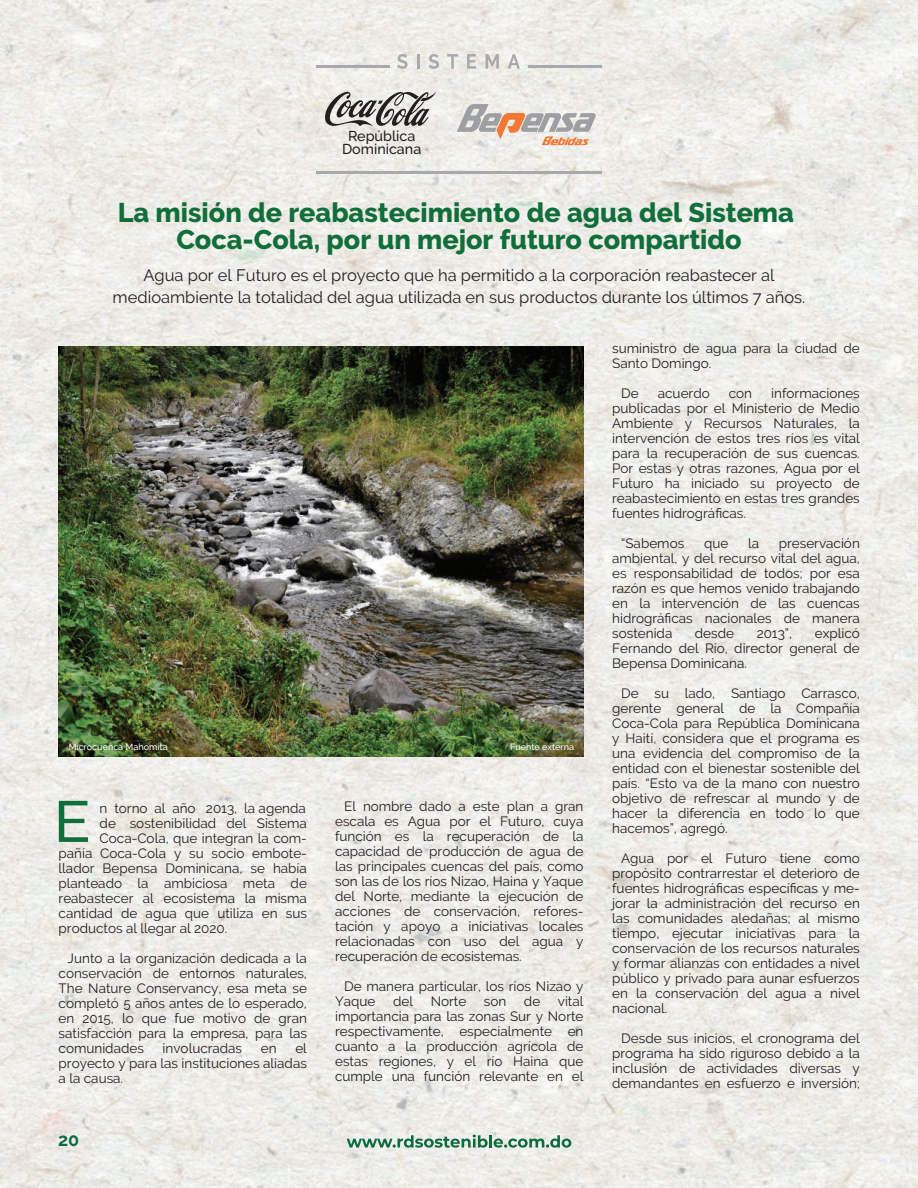
<style>
.page{position:relative;width:918px;height:1188px;background:#fff}
.page>*{position:absolute;margin:0;border:0;box-sizing:border-box;transform-origin:0 0}
.t1{font:500 57.9px "Raleway";color:#106e3a;scale:1.05 1}
.t2{font:800 27px/27px "Raleway";color:#106e3a;text-align:center}
.t3{font:700 18px "Raleway";color:#0c6b3f}
.t4{font:16.5px/21px "Raleway";color:#231f20;text-align:center}
.t5{font:500 14.25px/12.8px "Raleway";color:#231f20;text-align:center}
.t6{font:13.5px/15px "Raleway";color:#231f20;text-align:justify}
.t7{font:500 9px "Raleway";color:#fff}
</style>
<div class="page">
<img style="left:0;top:0;width:918px;height:1188px">
<svg style="left:457px;top:104px;width:139px;height:41px"></svg>
<svg style="left:325px;top:92px;width:111px;height:35px"></svg>
<svg style="left:397px;top:54px;width:11px;height:15px"></svg>
<svg style="left:417px;top:54px;width:2px;height:15px"></svg>
<svg style="left:429px;top:54px;width:10px;height:15px"></svg>
<svg style="left:447px;top:54px;width:11px;height:15px"></svg>
<svg style="left:467px;top:54px;width:9px;height:15px"></svg>
<svg style="left:486px;top:54px;width:13px;height:15px"></svg>
<svg style="left:508px;top:54px;width:12px;height:15px"></svg>
<hr style="left:316px;top:172px;width:285px;height:2px;background:#a8a9ad">
<hr style="left:528px;top:66px;width:73px;height:2px;background:#a8a9ad">
<hr style="left:316px;top:66px;width:74px;height:2px;background:#a8a9ad">
<img style="left:58px;top:347px;width:526px;height:410px">
<svg style="left:347px;top:1135px;width:224px;height:13px"></svg>
<p class="t5" style="left:342px;top:129px;width:81px">República<br>Dominicana</p>
<h2 class="t2" style="left:118px;top:199px;width:678px">La misión de reabastecimiento de agua del Sistema<br>Coca-Cola, por un mejor futuro compartido</h2>
<p class="t4" style="left:113px;top:265px;width:694px">Agua por el Futuro es el proyecto que ha permitido a la corporación reabastecer al medioambiente la totalidad del agua utilizada en sus productos durante los últimos 7 años.</p>
<p class="t7" style="left:69px;top:741px;width:100px">Microcuenca Mahomita</p>
<p class="t7" style="left:510px;top:741px;width:66px">Fuente externa</p>
<h1 class="t1" style="left:54px;top:788px;width:36px">E</h1>
<p class="t6" style="left:100px;top:800px;width:208px">n torno al año 2013, la agenda</p>
<p class="t6" style="left:100px;top:815px;width:209px">de sostenibilidad del Sistema</p>
<p class="t6" style="left:100px;top:830px;width:209px">Coca-Cola, que integran la com-</p>
<p class="t6" style="left:59px;top:845px;width:250px">pañía Coca-Cola y su socio embote-</p>
<p class="t6" style="left:59px;top:860px;width:250px">llador Bepensa Dominicana, se había</p>
<p class="t6" style="left:59px;top:875px;width:250px">planteado la ambiciosa meta de</p>
<p class="t6" style="left:59px;top:890px;width:250px">reabastecer al ecosistema la misma</p>
<p class="t6" style="left:59px;top:905px;width:250px">cantidad de agua que utiliza en sus</p>
<p class="t6" style="left:59px;top:920px;width:170px">productos al llegar al 2020.</p>
<p class="t6" style="left:59px;top:950px;width:250px;text-indent:9px">Junto a la organización dedicada a la conservación de entornos naturales, The Nature Conservancy, esa meta se completó 5 años antes de lo esperado, en 2015, lo que fue motivo de gran satisfacción para la empresa, para las comunidades</p>
<p class="t6" style="left:59px;top:1040px;width:250px;text-indent:237px">el proyecto y para las instituciones aliadas a la causa.</p>
<p class="t6" style="left:163px;top:1040px;width:81px">involucradas</p>
<p class="t6" style="left:261px;top:1040px;width:17px">en</p>
<h3 class="t3" style="left:58px;top:1129px;width:23px">20</h3>
<p class="t6" style="left:335px;top:798px;width:250px;text-indent:9px">El nombre dado a este plan a gran escala es Agua por el Futuro, cuya función es la recuperación de la capacidad de producción de agua de las principales cuencas del país, como son las de los ríos Nizao, Haina y Yaque del Norte, mediante la ejecución de acciones de conservación, refores&shy;tación y apoyo a iniciativas locales relacionadas con uso del agua y recuperación de ecosistemas.</p>
<p class="t6" style="left:335px;top:978px;width:250px;text-indent:9px">De manera particular, los ríos Nizao y<br>Yaque</p>
<p class="t6" style="left:335px;top:993px;width:250px;text-indent:223px">vital importancia para las zonas Sur y Norte respectivamente, especialmente en cuanto a la producción agrícola de estas regiones, y el río Haina que cumple una función relevante en el</p>
<p class="t6" style="left:393px;top:993px;width:21px">del</p>
<p class="t6" style="left:431px;top:993px;width:37px">Norte</p>
<p class="t6" style="left:484px;top:993px;width:24px">son</p>
<p class="t6" style="left:524px;top:993px;width:18px">de</p>
<p class="t6" style="left:612px;top:341px;width:249px">suministro de agua para la ciudad de<br>Santo Domingo.</p>
<p class="t6" style="left:621px;top:386px;width:19px">De</p>
<p class="t6" style="left:658px;top:386px;width:53px">acuerdo</p>
<p class="t6" style="left:729px;top:386px;width:25px">con</p>
<p class="t6" style="left:612px;top:386px;width:249px;text-indent:159px">informaciones publicadas por el Ministerio de Medio Ambiente y Recursos Naturales, la intervención de estos tres ríos es vital para la recuperación de sus cuencas.<br>Por estas y otras razones, Agua por el Futuro ha iniciado su proyecto de reabastecimiento en estas tres grandes fuentes hidrográficas.</p>
<p class="t6" style="left:621px;top:536px;width:65px">“Sabemos</p>
<p class="t6" style="left:704px;top:536px;width:26px">que</p>
<p class="t6" style="left:748px;top:536px;width:13px">la</p>
<p class="t6" style="left:612px;top:536px;width:249px;text-indent:167px">preservación ambiental, y del recurso vital del agua, es responsabilidad de todos; por esa razón es que hemos venido trabajando en la intervención de las cuencas hidrográficas nacionales de manera sostenida</p>
<p class="t6" style="left:612px;top:626px;width:249px;text-indent:203px">explicó Fernando del Río, director general de Bepensa Dominicana.</p>
<p class="t6" style="left:612px;top:686px;width:249px;text-indent:9px">De su lado, Santiago Carrasco, gerente general de la Compañía Coca-Cola para República Dominicana y Haití, considera que el programa es una evidencia del compromiso de la entidad con el bienestar sostenible del país. “Esto va de la mano con nuestro objetivo de refrescar al mundo y de hacer la diferencia en todo lo que hacemos”, agregó.</p>
<p class="t6" style="left:612px;top:851px;width:249px;text-indent:9px">Agua por el Futuro tiene como propósito contrarrestar el deterioro de fuentes hidrográficas específicas y me&shy;jorar la administración del recurso en las comunidades aledañas; al mismo tiempo, ejecutar iniciativas para la conservación de los recursos naturales y formar alianzas con entidades a nivel público y privado para aunar esfuerzos en la conservación del agua a nivel nacional.</p>
<p class="t6" style="left:612px;top:1031px;width:249px;text-indent:9px">Desde sus inicios, el cronograma del programa ha sido riguroso debido a la inclusión de actividades diversas y demandantes en esfuerzo e inversión;</p>
<p class="t6" style="left:695px;top:626px;width:41px">desde</p>
<p class="t6" style="left:757px;top:626px;width:37px">2013”,</p>
</div>
